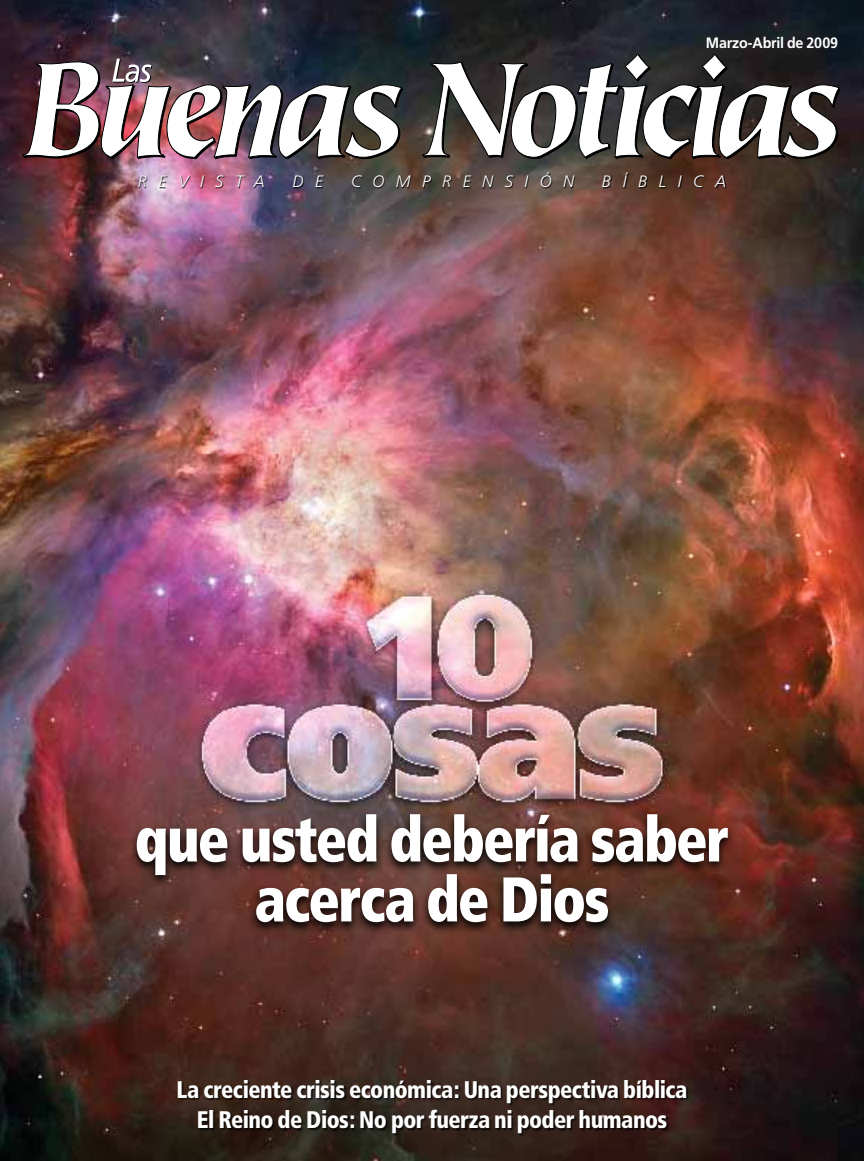
<style>
.page{position:relative;width:864px;height:1161px;background:#fff}
.page>*{position:absolute;margin:0;border:0;box-sizing:border-box;transform-origin:0 0}
.t1{font:900 condensed 63px/60px "Frutiger";letter-spacing:-.03em;color:#fff;text-align:center;scale:.9 1}
.t2{font:900 condensed 24px/30px "Frutiger";letter-spacing:-.025em;color:#fff;text-align:center;scale:.95 1}
.t3{font:italic 300 16.5px "Frutiger";letter-spacing:.705em;color:#fff}
.t4{font:700 15px "Frutiger";letter-spacing:-.01em;color:#fff;scale:.95 1}
</style>
<div class="page">
<img style="left:0;top:0;width:864px;height:1161px">
<svg style="left:422px;top:54px;width:418px;height:106px"></svg>
<img style="left:22px;top:59px;width:382px;height:101px">
<div style="left:138px;top:172px;width:589px;height:17px;background:#000;opacity:.9"></div>
<div style="left:178px;top:1080px;width:511px;height:56px;background:#000;opacity:.7"></div>
<svg style="left:128px;top:811px;width:608px;height:123px;background:#482923"></svg>
<p class="t4" style="left:706px;top:34px;width:141px">Marzo-Abril de 2009</p>
<p class="t3" style="left:138px;top:172px;width:129px">REVISTA</p>
<p class="t3" style="left:293px;top:172px;width:32px">D E</p>
<p class="t3" style="left:351px;top:172px;width:225px">COMPRENSIÓN</p>
<p class="t3" style="left:602px;top:172px;width:126px">BÍBLICA</p>
<h1 class="t1" style="left:135px;top:809px;width:662px">que usted debería saber acerca de Dios</h1>
<p class="t2" style="left:176px;top:1075px;width:539px">La creciente crisis económica: Una perspectiva bíblica<br>El Reino de Dios: No por fuerza ni poder humanos</p>
</div>
